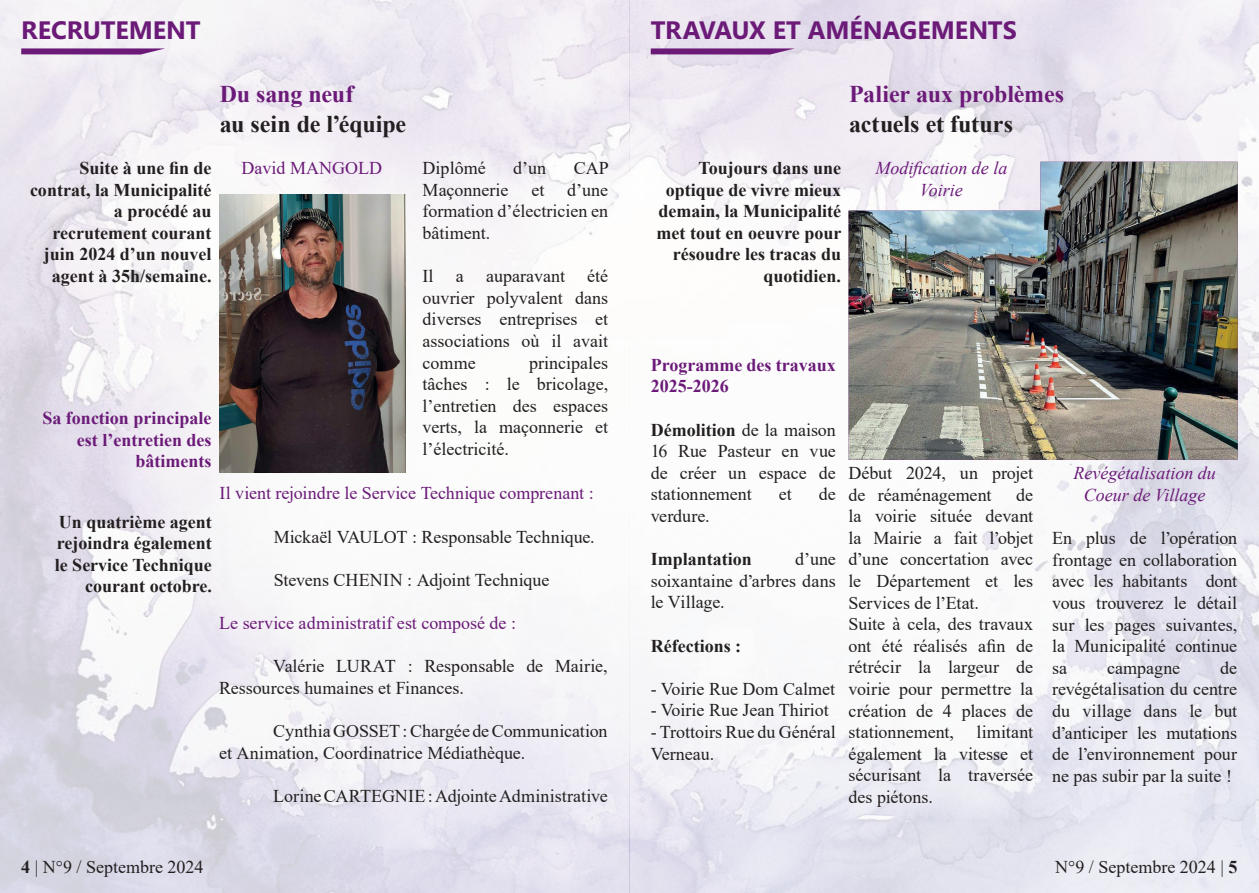
<style>
.page{position:relative;width:1259px;height:893px;background:#fff}
.page>*{position:absolute;margin:0;border:0;box-sizing:border-box;transform-origin:0 0}
.t1{font:700 25.2px "Microsoft Phags Pa";letter-spacing:-.01em;color:#6b1a78}
.t2{font:700 24px "Times New Roman";letter-spacing:-.005em;color:#231f20}
.t3{font:700 24px "Times New Roman";letter-spacing:-.005em;color:#6b1a78}
.t4{font:18px/21.6px "Times New Roman";color:#231f20;text-align:justify}
.t5{font:700 18px/21.6px "Times New Roman";color:#231f20;text-align:right}
.t6{font:18px "Times New Roman";color:#6b1a78}
.t7{font:700 18px/21.6px "Times New Roman";color:#6b1a78;text-align:right}
.t8{font:italic 18px/21.6px "Times New Roman";color:#6b1a78;text-align:center}
.s1{font-weight:700}
</style>
<div class="page">
<img style="left:0;top:0;width:1259px;height:893px">
<svg style="left:21px;top:48px;width:144px;height:7px"></svg>
<img style="left:219px;top:194px;width:186px;height:279px">
<img style="left:848px;top:162px;width:389px;height:298px">
<svg style="left:651px;top:48px;width:144px;height:7px"></svg>
<h1 class="t1" style="left:21px;top:12px;width:181px">RECRUTEMENT</h1>
<h2 class="t3" style="left:220px;top:77px;width:135px">Du sang neuf</h2>
<h2 class="t2" style="left:220px;top:107px;width:188px">au sein de l’équipe</h2>
<p class="t5" style="left:30px;top:157px;width:183px">Suite à une fin de contrat, la Municipalité a procédé au recrutement courant juin 2024 d’un nouvel agent à 35h/semaine.</p>
<p class="t6" style="left:242px;top:155px;width:142px">David MANGOLD</p>
<p class="t4" style="left:423px;top:157px;width:64px">Diplômé</p>
<p class="t4" style="left:513px;top:157px;width:34px">d’un</p>
<p class="t4" style="left:574px;top:157px;width:37px">CAP</p>
<p class="t4" style="left:423px;top:178px;width:187px;text-indent:145px">d’une formation d’électricien en bâtiment.</p>
<p class="t4" style="left:423px;top:265px;width:187px">Il a auparavant été ouvrier polyvalent dans diverses entreprises et associations où il avait comme</p>
<p class="t4" style="left:423px;top:178px;width:87px">Maçonnerie</p>
<p class="t4" style="left:531px;top:178px;width:14px">et</p>
<p class="t4" style="left:423px;top:351px;width:187px;text-indent:107px">principales tâches : le bricolage, l’entretien des espaces verts, la maçonnerie et l’électricité.</p>
<p class="t6" style="left:220px;top:481px;width:376px">Il vient rejoindre le Service Technique comprenant :</p>
<p class="t4" style="left:274px;top:525px;width:323px">Mickaël VAULOT : Responsable Technique.</p>
<p class="t4" style="left:274px;top:568px;width:277px">Stevens CHENIN : Adjoint Technique</p>
<p class="t6" style="left:219px;top:610px;width:298px">Le service administratif est composé de :</p>
<p class="t4" style="left:219px;top:655px;width:390px;text-indent:54px">Valérie LURAT : Responsable de Mairie,<br>Ressources humaines et Finances.</p>
<p class="t4" style="left:219px;top:720px;width:390px;text-indent:54px">Cynthia GOSSET : Chargée de Communication et Animation, Coordinatrice Médiathèque.</p>
<p class="t4" style="left:273px;top:784px;width:336px">Lorine CARTEGNIE : Adjointe Administrative</p>
<p class="t7" style="left:42px;top:407px;width:171px">Sa fonction principale est l’entretien des bâtiments</p>
<p class="t5" style="left:55px;top:510px;width:159px">Un quatrième agent rejoindra également le Service Technique courant octobre.</p>
<p class="t4" style="left:21px;top:856px;width:184px"><span class="s1">4</span> | N°9 / Septembre 2024</p>
<h1 class="t1" style="left:651px;top:12px;width:367px">TRAVAUX ET AMÉNAGEMENTS</h1>
<h2 class="t3" style="left:849px;top:77px;width:216px">Palier aux problèmes</h2>
<h2 class="t2" style="left:849px;top:107px;width:165px">actuels et futurs</h2>
<p class="t5" style="left:656px;top:157px;width:186px">Toujours dans une optique de vivre mieux demain, la Municipalité met tout en oeuvre pour résoudre les tracas du quotidien.</p>
<p class="t8" style="left:875px;top:157px;width:133px">Modification de la<br>Voirie</p>
<p class="t7" style="left:651px;top:353px;width:187px;text-align:left">Programme des travaux<br>2025-2026</p>
<p class="t4" style="left:651px;top:418px;width:187px"><span class="s1">Démolition</span> de la maison 16 Rue Pasteur en vue de créer un espace de stationnement</p>
<p class="t4" style="left:779px;top:483px;width:14px">et</p>
<p class="t4" style="left:819px;top:483px;width:18px">de</p>
<p class="t4" style="left:651px;top:505px;width:61px">verdure.</p>
<p class="t5" style="left:651px;top:548px;width:103px">Implantation</p>
<p class="t4" style="left:651px;top:548px;width:187px;text-indent:144px">d’une soixantaine d’arbres dans le Village.</p>
<p class="t5" style="left:651px;top:634px;width:92px">Réfections :</p>
<p class="t4" style="left:651px;top:677px;width:186px">- Voirie Rue Dom Calmet</p>
<p class="t4" style="left:651px;top:699px;width:179px">- Voirie Rue Jean Thiriot</p>
<p class="t4" style="left:651px;top:721px;width:187px">- Trottoirs Rue du Général<br>Verneau.</p>
<p class="t4" style="left:848px;top:462px;width:186px">Début 2024, un projet de réaménagement</p>
<p class="t4" style="left:848px;top:483px;width:186px;text-align:left;text-indent:168px">de la voirie située devant la Mairie a fait l’objet d’une concertation avec le Département et les<br>Services de l’Etat.<br>Suite à cela, des travaux ont été réalisés afin de rétrécir la largeur de voirie pour permettre la création de 4 places de stationnement, limitant également la vitesse et sécurisant la traversée des piétons.</p>
<p class="t8" style="left:1073px;top:462px;width:144px">Revégétalisation du<br>Coeur de Village</p>
<p class="t4" style="left:1052px;top:527px;width:187px">En plus de l’opération frontage en collaboration avec les habitants dont vous trouverez le détail sur les pages suivantes, la Municipalité continue sa</p>
<p class="t4" style="left:1052px;top:656px;width:187px;text-indent:168px">de revégétalisation du centre du village dans le but d’anticiper les mutations de l’environnement pour ne pas subir par la suite !</p>
<p class="t4" style="left:1107px;top:656px;width:75px">campagne</p>
<p class="t4" style="left:1055px;top:856px;width:184px">N°9 / Septembre 2024 | <span class="s1">5</span></p>
</div>
